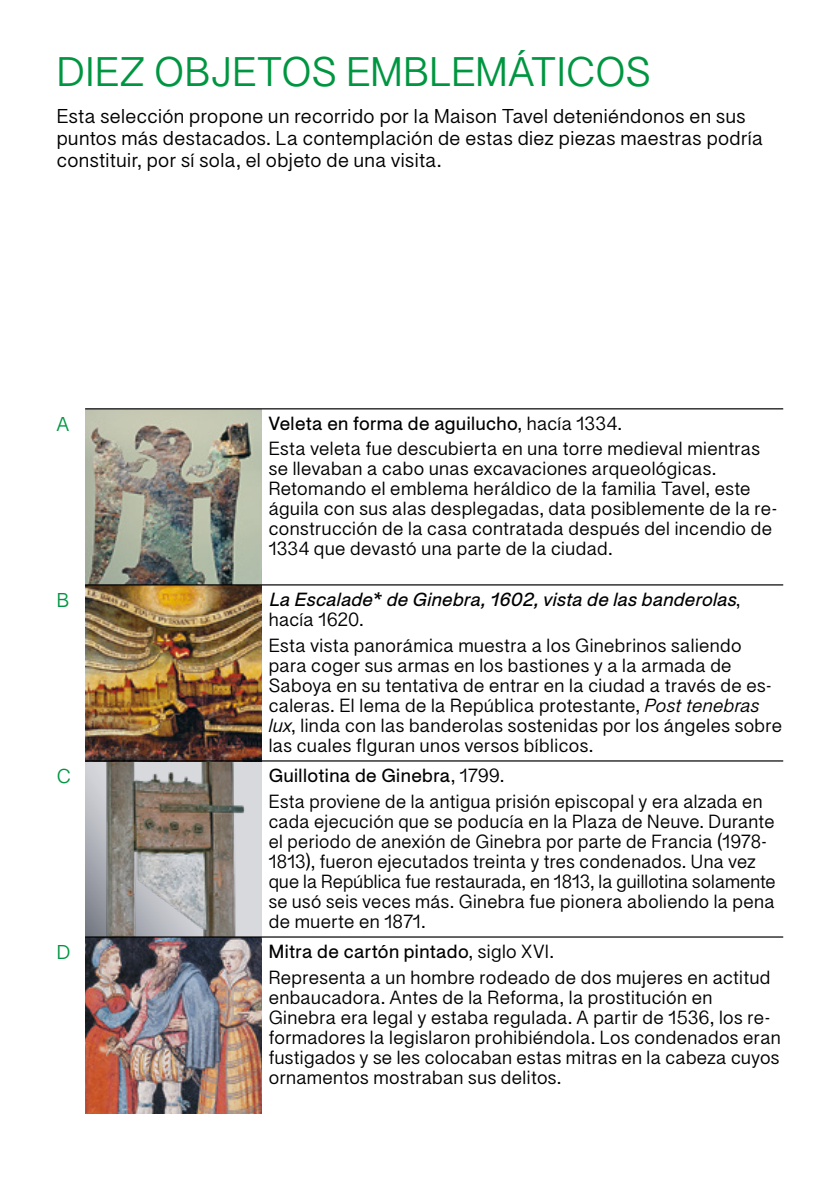
<style>
.page{position:relative;width:840px;height:1191px;background:#fff}
.page>*{position:absolute;margin:0;border:0;box-sizing:border-box;transform-origin:0 0}
.t1{font:41.2px "MAH Sans";letter-spacing:.01em;color:#009641}
.t2{font:20px/22px "MAH Sans";letter-spacing:.02em;color:#000}
.t3{font:20px "MAH Sans";color:#009641}
.t4{font:19px/20px "MAH Sans";letter-spacing:.025em;color:#000}
.t5{font:italic 19px/20px "MAH Sans";letter-spacing:.025em;color:#000}
.s1{font-style:inherit}
.s2{font-style:normal}
.s3{font-style:italic}
</style>
<div class="page">
<img style="left:85px;top:409px;width:176px;height:704px">
<hr style="left:85px;top:408px;width:697px;height:1px;background:#000">
<hr style="left:85px;top:584px;width:697px;height:1px;background:#000">
<hr style="left:85px;top:760px;width:697px;height:1px;background:#000">
<hr style="left:85px;top:936px;width:697px;height:1px;background:#000">
<h1 class="t1" style="left:57px;top:49px;width:595px">DIEZ OBJETOS EMBLEMÁTICOS</h1>
<p class="t2" style="left:57px;top:105px;width:707px">Esta selección propone un recorrido por la Maison Tavel deteniéndonos en sus puntos más destacados. La contemplación de estas diez piezas maestras podría constituir, por sí sola, el objeto de una visita.</p>
<p class="t3" style="left:57px;top:413px;width:14px">A</p>
<p class="t3" style="left:57px;top:589px;width:14px">B</p>
<p class="t3" style="left:57px;top:765px;width:16px">C</p>
<p class="t3" style="left:57px;top:941px;width:15px">D</p>
<p class="t4" style="left:268px;top:410px;width:492px;line-height:25.6px"><span class="s1">Veleta en forma de aguilucho</span>, hacía 1334.<br>Esta veleta fue descubierta en una torre medieval mientras</p>
<p class="t4" style="left:268px;top:459px;width:509px">se llevaban a cabo unas excavaciones arqueológicas.<br>Retomando el emblema heráldico de la familia Tavel, este águila con sus alas desplegadas, data posiblemente de la re&shy;construcción de la casa contratada después del incendio de 1334 que devastó una parte de la ciudad.</p>
<p class="t5" style="left:268px;top:589px;width:473px">La Escalade* de Ginebra, 1602, vista de las banderolas<span class="s2">, hacía 1620.</span></p>
<p class="t4" style="left:268px;top:635px;width:514px">Esta vista panorámica muestra a los Ginebrinos saliendo para coger sus armas en los bastiones y a la armada de Saboya en su tentativa de entrar en la ciudad a través de es&shy;caleras. El lema de la República protestante, <span class="s3">Post tenebras lux</span>, linda con las banderolas sostenidas por los ángeles sobre las cuales fIguran unos versos bíblicos.</p>
<p class="t4" style="left:268px;top:762px;width:495px;line-height:25.6px"><span class="s1">Guillotina de Ginebra</span>, 1799.<br>Esta proviene de la antigua prisión episcopal y era alzada en</p>
<p class="t4" style="left:268px;top:811px;width:508px">cada ejecución que se poducía en la Plaza de Neuve. Durante el periodo de anexión de Ginebra por parte de Francia (1978- 1813), fueron ejecutados treinta y tres condenados. Una vez que la República fue restaurada, en 1813, la guillotina solamente se usó seis veces más. Ginebra fue pionera aboliendo la pena de muerte en 1871.</p>
<p class="t4" style="left:268px;top:938px;width:503px;line-height:25.6px"><span class="s1">Mitra de cartón pintado</span>, siglo XVI.<br>Representa a un hombre rodeado de dos mujeres en actitud</p>
<p class="t4" style="left:268px;top:987px;width:513px">enbaucadora. Antes de la Reforma, la prostitución en Ginebra era legal y estaba regulada. A partir de 1536, los re&shy;formadores la legislaron prohibiéndola. Los condenados eran fustigados y se les colocaban estas mitras en la cabeza cuyos ornamentos mostraban sus delitos.</p>
</div>
